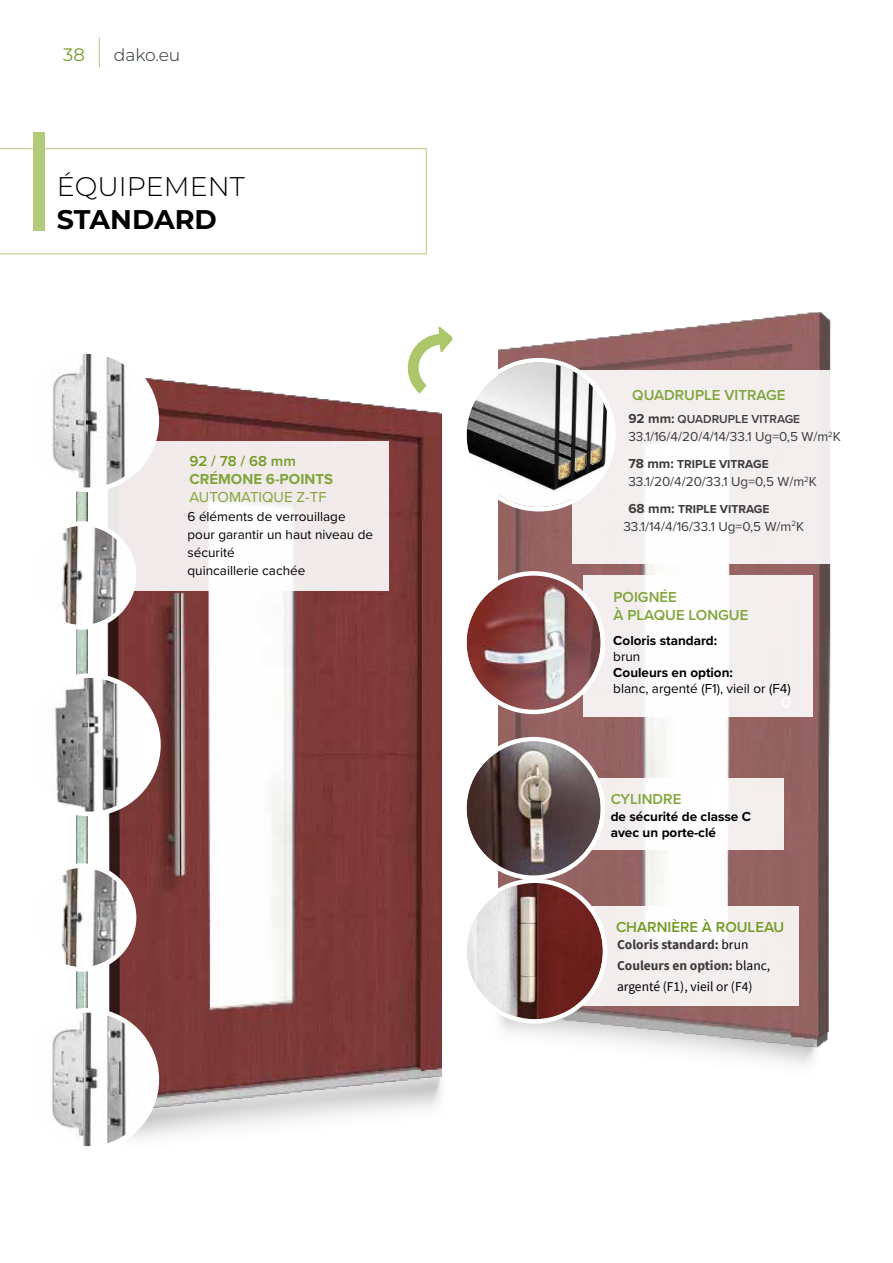
<style>
.page{position:relative;width:893px;height:1263px;background:#fff}
.page>*{position:absolute;margin:0;border:0;box-sizing:border-box;transform-origin:0 0}
.t1{font:300 27px "Montserrat";color:#000}
.t2{font:700 27px "Montserrat";color:#000}
.t3{font:18px "Montserrat";color:#729b25}
.t4{font:300 17.25px "Montserrat";color:#1d262d}
.t5{font:600 15px/18px "Proxima Nova";color:#80a53b}
.t6{font:600 15px "Proxima Nova";color:#729b25}
.t7{font:700 15px "Proxima Nova";color:#80a53b}
.t8{font:15px "Proxima Nova";color:#80a53b}
.t9{font:13.5px/18px "Proxima Nova";color:#000}
.t10{font:13.5px "Proxima Nova";color:#3c3c3b}
.t11{font:700 13.5px/16.2px "Proxima Nova";color:#000}
.t12{font:700 13.5px/21px "Source Sans Pro";color:#3c3c3b}
.t13{font:700 12px "Proxima Nova";color:#3c3c3b}
.t14{font:600 12px "Proxima Nova";color:#3c3c3b}
.s1{font-weight:700;font-size:13.5px}
.s2{font-size:13.5px}
.s3{font-weight:400;color:#000}
</style>
<div class="page">
<svg style="left:0;top:148px;width:427px;height:106px"></svg>
<div style="left:33px;top:132px;width:11px;height:99px;background:#b2cb7a"></div>
<img style="left:77px;top:491px;width:11px;height:518px">
<img style="left:107px;top:378px;width:335px;height:696px">
<img style="left:498px;top:312px;width:333px;height:732px">
<div style="left:572px;top:370px;width:260px;height:194px;background:linear-gradient(to right,#f8f4f4,#f4f0f0)"></div>
<svg style="left:107px;top:441px;width:282px;height:150px;fill:#f2ebeb"></svg>
<div style="left:584px;top:575px;width:229px;height:142px;background:linear-gradient(to right,#f9f7f7,#f6f2f2)"></div>
<img style="left:467px;top:362px;width:144px;height:145px;border-radius:72px">
<div style="left:462px;top:358px;width:154px;height:153px;border:4px solid #fff;border-radius:50%"></div>
<img style="left:467px;top:576px;width:134px;height:134px;border-radius:67px">
<div style="left:462px;top:571px;width:143px;height:143px;border:4px solid #fff;border-radius:50%"></div>
<div style="left:525px;top:906px;width:274px;height:99px;background:linear-gradient(to bottom,#f8f6f6,#f2ecec)"></div>
<img style="left:490px;top:998px;width:332px;height:67px">
<img style="left:467px;top:883px;width:136px;height:136px;border-radius:68px">
<div style="left:462px;top:878px;width:145px;height:146px;border:4px solid #fff;border-radius:50%"></div>
<img style="left:141px;top:1074px;width:301px;height:64px">
<div style="left:20px;top:676px;width:138px;height:138px;background:#fff;border-radius:50%"></div>
<img style="left:54px;top:678px;width:86px;height:134px">
<div style="left:18px;top:673px;width:143px;height:143px;border:4px solid #fff;border-radius:50%"></div>
<div style="left:18px;top:351px;width:139px;height:139px;background:#fff;border-radius:50%"></div>
<img style="left:51px;top:354px;width:89px;height:134px">
<div style="left:16px;top:349px;width:143px;height:143px;border:4px solid #fff;border-radius:50%"></div>
<div style="left:18px;top:1010px;width:139px;height:138px;background:#fff;border-radius:50%"></div>
<img style="left:52px;top:1012px;width:89px;height:134px">
<div style="left:16px;top:1008px;width:143px;height:143px;border:4px solid #fff;border-radius:50%"></div>
<div style="left:30px;top:523px;width:104px;height:104px;background:#fff;border-radius:50%"></div>
<img style="left:32px;top:526px;width:100px;height:99px;border-radius:50px">
<div style="left:28px;top:521px;width:108px;height:109px;border:4px solid #fff;border-radius:50%"></div>
<div style="left:30px;top:865px;width:104px;height:104px;background:#fff;border-radius:50%"></div>
<img style="left:32px;top:868px;width:100px;height:99px;border-radius:50px">
<div style="left:28px;top:863px;width:108px;height:109px;border:4px solid #fff;border-radius:50%"></div>
<div style="left:581px;top:778px;width:202px;height:72px;background:linear-gradient(to right,#f9f7f7,#f8f4f4)"></div>
<img style="left:467px;top:741px;width:134px;height:134px;border-radius:67px">
<div style="left:462px;top:737px;width:143px;height:143px;border:4px solid #fff;border-radius:50%"></div>
<svg style="left:406px;top:326px;width:47px;height:68px"></svg>
<svg style="left:99px;top:38px;width:1px;height:29px"></svg>
<h2 class="t3" style="left:63px;top:43px;width:23px">38</h2>
<p class="t4" style="left:114px;top:43px;width:68px">dako.eu</p>
<h1 class="t1" style="left:57px;top:168px;width:190px">ÉQUIPEMENT</h1>
<h1 class="t2" style="left:57px;top:200px;width:162px">STANDARD</h1>
<p class="t6" style="left:189px;top:450px;width:108px">92 / 78 / 68 mm</p>
<p class="t7" style="left:189px;top:468px;width:145px">CRÉMONE 6-POINTS</p>
<p class="t8" style="left:189px;top:486px;width:139px">AUTOMATIQUE Z-TF</p>
<p class="t9" style="left:188px;top:507px;width:187px">6 éléments de verrouillage pour garantir un haut niveau de sécurité<br>quincaillerie cachée</p>
<p class="t5" style="left:632px;top:385px;width:155px">QUADRUPLE VITRAGE</p>
<p class="t14" style="left:628px;top:410px;width:173px"><span class="s1">92 mm:</span> QUADRUPLE VITRAGE</p>
<p class="t10" style="left:628px;top:427px;width:214px">33.1/16/4/20/4/14/33.1 Ug=0,5 W/m<sup>2</sup>K</p>
<p class="t13" style="left:628px;top:455px;width:142px"><span class="s2">78 mm:</span> TRIPLE VITRAGE</p>
<p class="t10" style="left:628px;top:471px;width:190px">33.1/20/4/20/33.1 Ug=0,5 W/m<sup>2</sup>K</p>
<p class="t13" style="left:628px;top:499px;width:143px"><span class="s2">68 mm:</span> TRIPLE VITRAGE</p>
<p class="t10" style="left:623px;top:516px;width:182px">33.1/14/4/16/33.1 Ug=0,5 W/m<sup>2</sup>K</p>
<p class="t5" style="left:613px;top:587px;width:136px">POIGNÉE<br>À PLAQUE LONGUE</p>
<p class="t11" style="left:613px;top:632px;width:105px">Coloris standard:</p>
<p class="t9" style="left:613px;top:647px;width:29px">brun</p>
<p class="t11" style="left:613px;top:664px;width:121px">Couleurs en option:</p>
<p class="t9" style="left:613px;top:679px;width:179px">blanc, argenté (F1), vieil or (F4)</p>
<p class="t5" style="left:611px;top:790px;width:72px">CYLINDRE</p>
<p class="t11" style="left:611px;top:808px;width:142px">de sécurité de classe C avec un porte-clé</p>
<p class="t6" style="left:616px;top:915px;width:170px">CHARNIÈRE À ROULEAU</p>
<p class="t12" style="left:617px;top:934px;width:155px">Coloris standard: <span class="s3">brun<br></span>Couleurs en option: <span class="s3">blanc, argenté (F1), vieil or (F4)</span></p>
</div>
